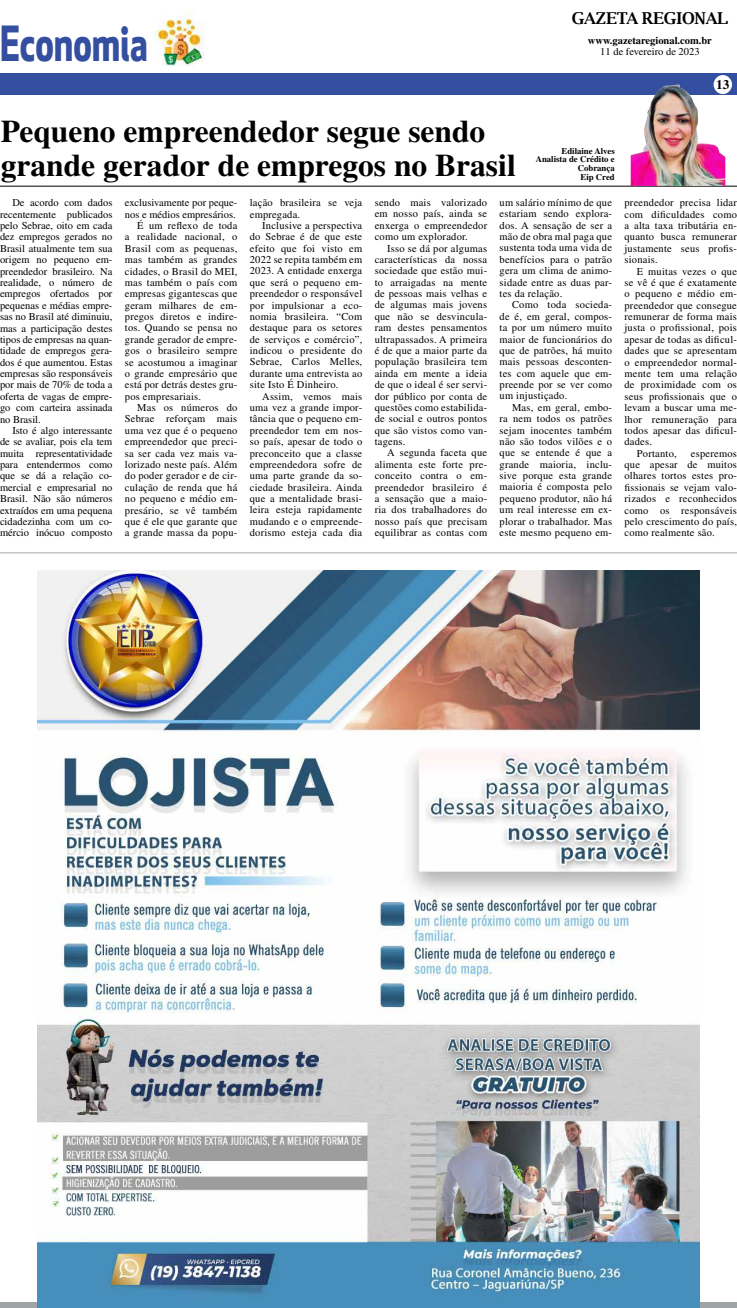
<style>
.page{position:relative;width:737px;height:1308px;background:#fff}
.page>*{position:absolute;margin:0;border:0;box-sizing:border-box;transform-origin:0 0}
.t1{font:700 47.25px "Apex New";color:#354fa0;scale:.75 1}
.t2{font:700 31.5px/34.1px "Times";color:#000}
.t3{font:700 16.36px "Luxi Serif";letter-spacing:-.02em;color:#000}
.t4{font:700 13.12px "Times";color:#000}
.t5{font:10.5px/11.4px "Times";letter-spacing:.02em;color:#000;text-align:justify}
.t6{font:10.5px "Times";color:#000}
.t7{font:700 10.5px "Times";color:#000}
.t8{font:700 8.75px/8.8px "Times";color:#000;text-align:right}
</style>
<div class="page">
<div style="left:0;top:1302px;width:737px;height:5px;background:#9fa4a6"></div>
<hr style="left:0;top:552px;width:737px;height:1px;background:#a7a9ac">
<div style="left:0;top:73px;width:737px;height:22px;background:#354fa0"></div>
<div style="left:713px;top:75px;width:19px;height:19px;background:#fff;border-radius:50%"></div>
<img style="left:154px;top:12px;width:50px;height:53px">
<hr style="left:0;top:186px;width:737px;height:1px;background:#000">
<img style="left:647px;top:85px;width:31px;height:30px">
<img style="left:38px;top:570px;width:661px;height:737px">
<h1 class="t1" style="left:0;top:16px;width:198px">Economia</h1>
<h2 class="t2" style="left:1px;top:114px;width:516px">Pequeno empreendedor segue sendo grande gerador de empregos no Brasil</h2>
<h3 class="t3" style="left:572px;top:8px;width:158px">GAZETA REGIONAL</h3>
<p class="t7" style="left:588px;top:34px;width:125px">www.gazetaregional.com.br</p>
<p class="t6" style="left:600px;top:46px;width:101px">11 de fevereiro de 2023</p>
<p class="t4" style="left:716px;top:77px;width:15px">13</p>
<p class="t8" style="left:536px;top:146px;width:80px">Edilaine Alves<br>Analista de Crédito e<br>Cobrança<br>Eip Cred</p>
<p class="t5" style="left:0;top:197px;width:114px;text-indent:12px">De acordo com dados recentemente publicados pelo Sebrae, oito em cada dez empregos gerados no Brasil atualmente tem sua origem no pequeno em&shy;preendedor brasileiro. Na realidade, o número de empregos ofertados por pequenas e médias empre&shy;sas no Brasil até diminuiu, mas a participação destes tipos de empresas na quan&shy;tidade de empregos gera&shy;dos é que aumentou. Estas empresas são responsáveis por mais de 70% de toda a oferta de vagas de empre&shy;go com carteira assinada no Brasil.</p>
<p class="t5" style="left:0;top:424px;width:114px;text-indent:12px">Isto é algo interessante de se avaliar, pois ela tem muita representatividade para entendermos como que se dá a relação co&shy;mercial e empresarial no Brasil. Não são números extraídos em uma pequena cidadezinha com um co&shy;mércio inócuo composto</p>
<p class="t6" style="left:125px;top:197px;width:114px">exclusivamente por peque-</p>
<p class="t6" style="left:125px;top:208px;width:112px">nos e médios empresários.</p>
<p class="t5" style="left:137px;top:220px;width:102px">É um reflexo de toda</p>
<p class="t5" style="left:125px;top:231px;width:114px">a realidade nacional, o</p>
<p class="t5" style="left:125px;top:242px;width:114px">Brasil com as pequenas,</p>
<p class="t5" style="left:125px;top:254px;width:114px">mas também as grandes</p>
<p class="t5" style="left:125px;top:265px;width:114px">cidades, o Brasil do MEI,</p>
<p class="t5" style="left:125px;top:277px;width:114px">mas também o país com</p>
<p class="t5" style="left:125px;top:288px;width:114px">empresas gigantescas que</p>
<p class="t5" style="left:125px;top:299px;width:114px">geram milhares de em-</p>
<p class="t5" style="left:125px;top:311px;width:114px">pregos diretos e indire-</p>
<p class="t5" style="left:125px;top:322px;width:114px">tos. Quando se pensa no</p>
<p class="t5" style="left:125px;top:333px;width:114px">grande gerador de empre-</p>
<p class="t5" style="left:125px;top:345px;width:114px">gos o brasileiro sempre</p>
<p class="t5" style="left:125px;top:356px;width:114px">se acostumou a imaginar</p>
<p class="t5" style="left:125px;top:367px;width:114px">o grande empresário que</p>
<p class="t5" style="left:125px;top:379px;width:114px">está por detrás destes gru-</p>
<p class="t5" style="left:125px;top:390px;width:78px">pos empresariais.</p>
<p class="t5" style="left:137px;top:402px;width:102px">Mas os números do</p>
<p class="t5" style="left:125px;top:413px;width:114px">Sebrae reforçam mais</p>
<p class="t5" style="left:125px;top:424px;width:114px">uma vez que é o pequeno</p>
<p class="t5" style="left:125px;top:436px;width:114px">empreendedor que preci-</p>
<p class="t5" style="left:125px;top:447px;width:114px">sa ser cada vez mais va-</p>
<p class="t5" style="left:125px;top:458px;width:114px">lorizado neste país. Além</p>
<p class="t5" style="left:125px;top:470px;width:114px">do poder gerador e de cir-</p>
<p class="t5" style="left:125px;top:481px;width:114px">culação de renda que há</p>
<p class="t5" style="left:125px;top:493px;width:114px">no pequeno e médio em-</p>
<p class="t5" style="left:125px;top:504px;width:114px">presário, se vê também</p>
<p class="t5" style="left:125px;top:515px;width:114px">que é ele que garante que</p>
<p class="t5" style="left:125px;top:527px;width:114px">a grande massa da popu-</p>
<p class="t5" style="left:250px;top:197px;width:114px">lação brasileira se veja empregada.</p>
<p class="t5" style="left:250px;top:220px;width:114px;text-indent:12px">Inclusive a perspectiva do Sebrae é de que este efeito que foi visto em 2022 se repita também em 2023. A entidade enxerga que será o pequeno em&shy;preendedor o responsável por impulsionar a eco&shy;nomia brasileira. “Com destaque para os setores de serviços e comércio”, indicou o presidente do Sebrae, Carlos Melles, durante uma entrevista ao site Isto É Dinheiro.</p>
<p class="t5" style="left:250px;top:390px;width:114px;text-indent:12px">Assim, vemos mais uma vez a grande impor&shy;tância que o pequeno em&shy;preendedor tem em nos&shy;so país, apesar de todo o preconceito que a classe empreendedora sofre de uma parte grande da so&shy;ciedade brasileira. Ainda que a mentalidade brasi&shy;leira esteja rapidamente mudando e o empreende&shy;dorismo esteja cada dia</p>
<p class="t5" style="left:375px;top:197px;width:114px">sendo mais valorizado em nosso país, ainda se enxerga o empreendedor como um explorador.</p>
<p class="t5" style="left:375px;top:242px;width:114px;text-indent:12px">Isso se dá por algumas características da nossa sociedade que estão mui&shy;to arraigadas na mente de pessoas mais velhas e de algumas mais jovens que não se desvincula&shy;ram destes pensamentos ultrapassados. A primeira é de que a maior parte da população brasileira tem ainda em mente a ideia de que o ideal é ser servi&shy;dor público por conta de questões como estabilida&shy;de social e outros pontos que são vistos como van&shy;tagens.</p>
<p class="t5" style="left:375px;top:447px;width:114px;text-indent:12px">A segunda faceta que alimenta este forte pre&shy;conceito contra o em&shy;preendedor brasileiro é a sensação que a maio&shy;ria dos trabalhadores do nosso país que precisam equilibrar as contas com</p>
<p class="t5" style="left:499px;top:197px;width:114px">um salário mínimo de que estariam sendo explora&shy;dos. A sensação de ser a mão de obra mal paga que sustenta toda uma vida de benefícios para o patrão gera um clima de animo&shy;sidade entre as duas par&shy;tes da relação.</p>
<p class="t5" style="left:499px;top:299px;width:114px;text-indent:12px">Como toda socieda&shy;de é, em geral, compos&shy;ta por um número muito maior de funcionários do que de patrões, há muito mais pessoas desconten&shy;tes com aquele que em&shy;preende por se ver como um injustiçado.</p>
<p class="t5" style="left:499px;top:401px;width:114px;text-indent:12px">Mas, em geral, embo&shy;ra nem todos os patrões sejam inocentes também não são todos vilões e o que se entende é que a grande maioria, inclu&shy;sive porque esta grande maioria é composta pelo pequeno produtor, não há um real interesse em ex&shy;plorar o trabalhador. Mas este mesmo pequeno em-</p>
<p class="t5" style="left:624px;top:197px;width:114px">preendedor precisa lidar com dificuldades como a alta taxa tributária en&shy;quanto busca remunerar justamente seus profis&shy;sionais.</p>
<p class="t5" style="left:637px;top:265px;width:102px">E muitas vezes o que</p>
<p class="t5" style="left:624px;top:277px;width:114px">se vê é que é exatamente</p>
<p class="t5" style="left:624px;top:288px;width:114px">o pequeno e médio em-</p>
<p class="t5" style="left:624px;top:299px;width:114px">preendedor que consegue</p>
<p class="t5" style="left:624px;top:311px;width:114px">remunerar de forma mais</p>
<p class="t5" style="left:624px;top:322px;width:114px">justa o profissional, pois</p>
<p class="t5" style="left:624px;top:333px;width:114px">apesar de todas as dificul-</p>
<p class="t5" style="left:624px;top:345px;width:114px">dades que se apresentam</p>
<p class="t5" style="left:624px;top:356px;width:114px">o empreendedor normal-</p>
<p class="t5" style="left:624px;top:368px;width:114px">mente tem uma relação</p>
<p class="t5" style="left:624px;top:379px;width:114px">de proximidade com os</p>
<p class="t5" style="left:624px;top:390px;width:114px">seus profissionais que o</p>
<p class="t5" style="left:624px;top:402px;width:114px">levam a buscar uma me-</p>
<p class="t5" style="left:624px;top:413px;width:114px">lhor remuneração para</p>
<p class="t5" style="left:624px;top:424px;width:114px">todos apesar das dificul-</p>
<p class="t5" style="left:624px;top:436px;width:29px">dades.</p>
<p class="t5" style="left:637px;top:447px;width:41px">Portanto,</p>
<p class="t5" style="left:624px;top:447px;width:114px;text-indent:66px">esperemos que apesar de muitos olhares tortos estes pro&shy;fissionais se vejam valo&shy;rizados e reconhecidos como os responsáveis pelo crescimento do país, como realmente são.</p>
</div>
